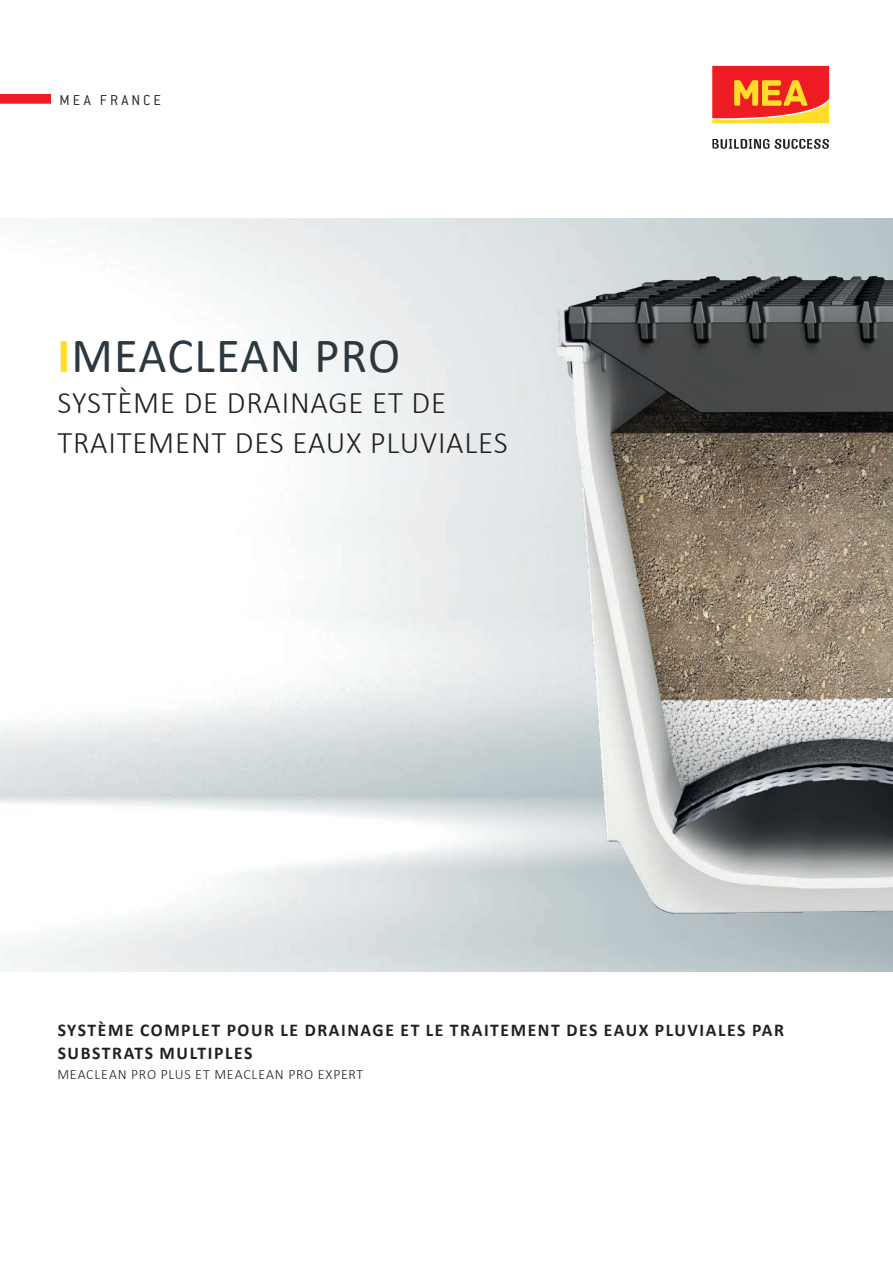
<style>
.page{position:relative;width:893px;height:1263px;background:#fff}
.page>*{position:absolute;margin:0;border:0;box-sizing:border-box;transform-origin:0 0}
.t1{font:49.5px "Calibri";letter-spacing:.025em;color:#2c3840}
.t2{font:300 31.5px/40.5px "Calibri";letter-spacing:.025em;color:#231f20}
.t3{font:700 18px/22.5px "Calibri";letter-spacing:.09em;color:#231f20}
.t4{font:300 15.75px "Conduit ITC Pro";letter-spacing:.2em;color:#231f20}
.t5{font:300 14.25px "Calibri";letter-spacing:.05em;color:#231f20}
.s1{font-weight:700;color:#ffdd2b}
</style>
<div class="page">
<svg style="left:712px;top:66px;width:117px;height:57px;background:#f35b2b"></svg>
<svg style="left:712px;top:139px;width:117px;height:10px"></svg>
<div style="left:0;top:94px;width:51px;height:10px;background:#ee1d23"></div>
<img style="left:499px;top:218px;width:394px;height:737px">
<p class="t4" style="left:60px;top:91px;width:103px">MEA FRANCE</p>
<h1 class="t1" style="left:57px;top:322px;width:344px"><span class="s1">I</span>MEACLEAN PRO</h1>
<h2 class="t2" style="left:57px;top:382px;width:452px">SYSTÈME DE DRAINAGE ET DE<br>TRAITEMENT DES EAUX PLUVIALES</h2>
<p class="t3" style="left:58px;top:1019px;width:728px">SYSTÈME COMPLET POUR LE DRAINAGE ET LE TRAITEMENT DES EAUX PLUVIALES PAR<br>SUBSTRATS MULTIPLES</p>
<p class="t5" style="left:57px;top:1065px;width:307px">MEACLEAN PRO PLUS ET MEACLEAN PRO EXPERT</p>
</div>
